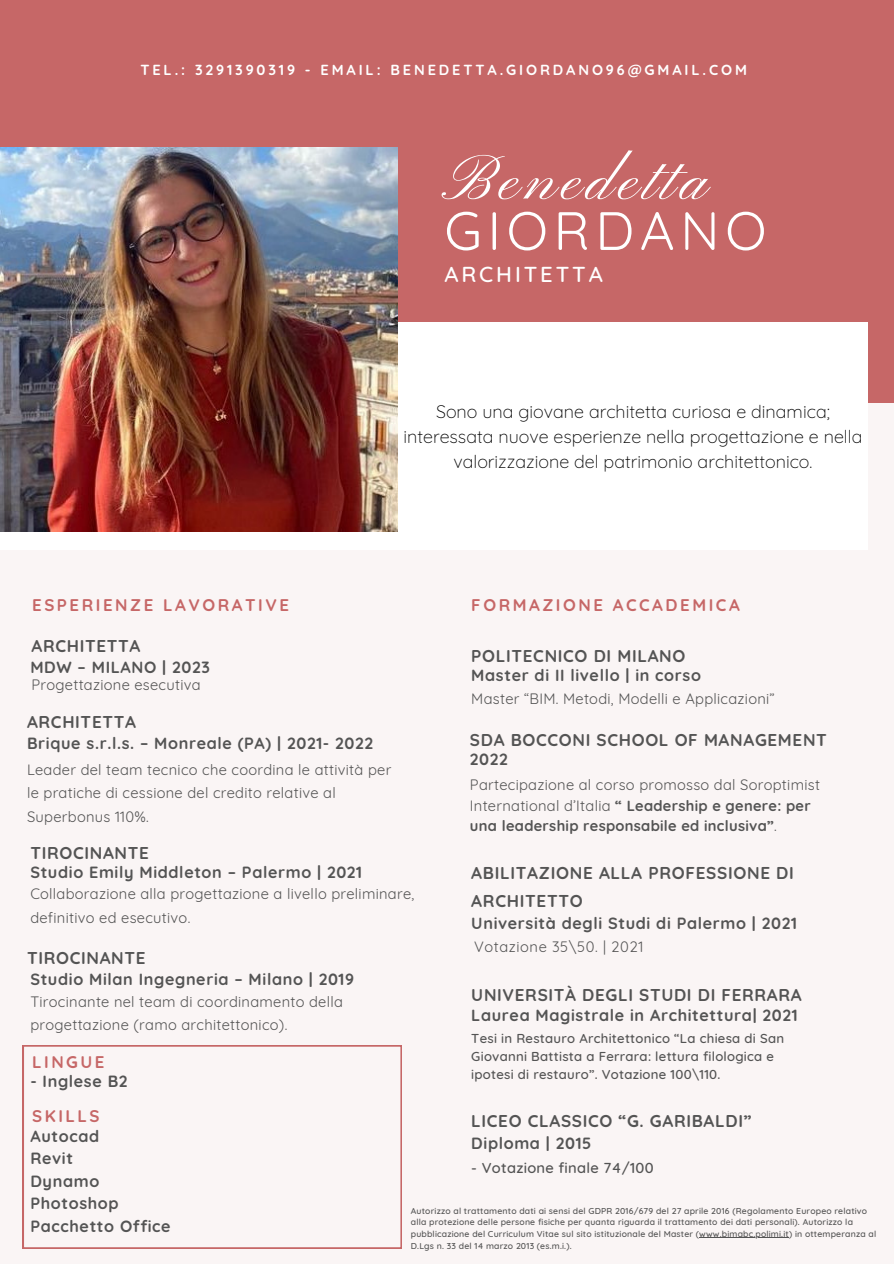
<style>
.page{position:relative;width:894px;height:1264px;background:#fff}
.page>*{position:absolute;margin:0;border:0;box-sizing:border-box;transform-origin:0 0}
.t1{font:63px "Pinyon Script";letter-spacing:.075em;color:#fff}
.t2{font:54px "Quicksand";letter-spacing:.105em;color:#fff}
.t3{font:500 22.05px "Quicksand";letter-spacing:.13em;color:#fff}
.t4{font:300 18px/24.8px "Quicksand";color:#000;text-align:center}
.t5{font:700 17.1px/28.2px "Quicksand";letter-spacing:.04em;color:#545454}
.t6{font:700 16.8px "Quicksand";letter-spacing:.15em;color:#c66767}
.t7{font:700 16.2px "Quicksand";letter-spacing:.04em;color:#545454}
.t8{font:14.7px/23.7px "Quicksand";letter-spacing:.02em;color:#545454}
.t9{font:500 14.7px "Quicksand";letter-spacing:.02em;color:#545454}
.t10{font:14.7px "Quicksand";letter-spacing:.04em;color:#545454}
.t11{font:700 14.55px "Quicksand";letter-spacing:.2em;color:#fff}
.t12{font:500 13.2px/18.1px "Quicksand";letter-spacing:.02em;color:#545454}
.t13{font:500 8.7px/11.6px "Quicksand";letter-spacing:.02em;color:#545454}
.s1{font-weight:700}
</style>
<div class="page">
<div style="left:0;top:0;width:893px;height:1263px;background:#faf5f5"></div>
<div style="left:0;top:0;width:893px;height:402px;background:#c66767"></div>
<div style="left:0;top:147px;width:398px;height:403px;background:#fff"></div>
<svg style="left:23px;top:1045px;width:378px;height:203px"></svg>
<div style="left:398px;top:322px;width:469px;height:228px;background:#fff"></div>
<img style="left:0;top:147px;width:397px;height:384px">
<hr style="left:699px;top:1237px;width:89px;height:1px;background:#545454">
<p class="t11" style="left:140px;top:60px;width:608px">TEL.: 3291390319 - EMAIL: BENEDETTA.GIORDANO96@GMAIL.COM</p>
<p class="t1" style="left:447px;top:145px;width:264px">Benedetta</p>
<p class="t2" style="left:444px;top:196px;width:323px">GIORDANO</p>
<p class="t3" style="left:444px;top:259px;width:160px">ARCHITETTA</p>
<p class="t4" style="left:436px;top:399px;width:395px">Sono una giovane architetta curiosa e dinamica;</p>
<p class="t4" style="left:403px;top:424px;width:460px">interessata nuove esperienze nella progettazione e nella valorizzazione del patrimonio architettonico.</p>
<p class="t6" style="left:32px;top:594px;width:258px">ESPERIENZE LAVORATIVE</p>
<p class="t6" style="left:471px;top:594px;width:270px">FORMAZIONE ACCADEMICA</p>
<p class="t5" style="left:31px;top:631px;width:110px">ARCHITETTA</p>
<p class="t7" style="left:30px;top:657px;width:181px">MDW – MILANO | 2023</p>
<p class="t8" style="left:31px;top:672px;width:171px">Progettazione esecutiva</p>
<p class="t5" style="left:27px;top:707px;width:110px">ARCHITETTA</p>
<p class="t7" style="left:27px;top:732px;width:347px">Brique s.r.l.s. – Monreale (PA) | 2021- 2022</p>
<p class="t8" style="left:27px;top:757px;width:365px">Leader del team tecnico che coordina le attività per le pratiche di cessione del credito relative al<br>Superbonus 110%.</p>
<p class="t5" style="left:30px;top:838px;width:120px">TIROCINANTE</p>
<p class="t8" style="left:30px;top:882px;width:385px">Collaborazione alla progettazione a livello preliminare, definitivo ed esecutivo.</p>
<p class="t7" style="left:30px;top:862px;width:333px">Studio Emily Middleton – Palermo | 2021</p>
<p class="t5" style="left:471px;top:641px;width:215px">POLITECNICO DI MILANO</p>
<p class="t7" style="left:471px;top:665px;width:231px">Master di II livello | in corso</p>
<p class="t8" style="left:471px;top:686px;width:305px">Master “BIM. Metodi, Modelli e Applicazioni”</p>
<p class="t5" style="left:470px;top:725px;width:358px">SDA BOCCONI SCHOOL OF MANAGEMENT</p>
<p class="t7" style="left:470px;top:749px;width:39px">2022</p>
<p class="t8" style="left:470px;top:774px;width:351px;line-height:20.2px">Partecipazione al corso promosso dal Soroptimist<br>International d’Italia <span class="s1">“ Leadership e genere: per una leadership responsabile ed inclusiva”</span>.</p>
<p class="t5" style="left:471px;top:858px;width:324px">ABILITAZIONE ALLA PROFESSIONE DI<br>ARCHITETTO</p>
<p class="t7" style="left:471px;top:913px;width:327px">Università degli Studi di Palermo | 2021</p>
<p class="t5" style="left:27px;top:943px;width:120px">TIROCINANTE</p>
<p class="t8" style="left:30px;top:989px;width:314px">Tirocinante nel team di coordinamento della progettazione (ramo architettonico).</p>
<p class="t7" style="left:30px;top:969px;width:325px">Studio Milan Ingegneria – Milano | 2019</p>
<p class="t6" style="left:32px;top:1051px;width:74px">LINGUE</p>
<p class="t7" style="left:30px;top:1070px;width:99px">- Inglese B2</p>
<p class="t6" style="left:32px;top:1104px;width:69px">SKILLS</p>
<p class="t7" style="left:30px;top:1125px;width:70px">Autocad</p>
<p class="t7" style="left:30px;top:1147px;width:44px">Revit</p>
<p class="t7" style="left:30px;top:1170px;width:70px">Dynamo</p>
<p class="t7" style="left:30px;top:1192px;width:90px">Photoshop</p>
<p class="t7" style="left:30px;top:1215px;width:142px">Pacchetto Office</p>
<p class="t10" style="left:474px;top:937px;width:171px">Votazione 35\50. | 2021</p>
<p class="t5" style="left:471px;top:980px;width:332px">UNIVERSITÀ DEGLI STUDI DI FERRARA</p>
<p class="t7" style="left:471px;top:1005px;width:328px">Laurea Magistrale in Architettura| 2021</p>
<p class="t12" style="left:471px;top:1028px;width:314px">Tesi in Restauro Architettonico “La chiesa di San<br>Giovanni Battista a Ferrara: lettura filologica e ipotesi di restauro”. Votazione 100\110.</p>
<p class="t5" style="left:471px;top:1106px;width:281px">LICEO CLASSICO “G. GARIBALDI”</p>
<p class="t7" style="left:471px;top:1132px;width:122px">Diploma | 2015</p>
<p class="t9" style="left:471px;top:1158px;width:184px">- Votazione finale 74/100</p>
<p class="t13" style="left:410px;top:1204px;width:467px">Autorizzo al trattamento dati ai sensi del GDPR 2016/679 del 27 aprile 2016 (Regolamento Europeo relativo alla protezione delle persone fisiche per quanta riguarda il trattamento dei dati personali). Autorizzo la pubblicazione del Curriculum Vitae sul sito istituzionale del Master (www.bimabc.polimi.it) in ottemperanza al D.Lgs n. 33 del 14 marzo 2013 (es.m.i.).</p>
</div>
